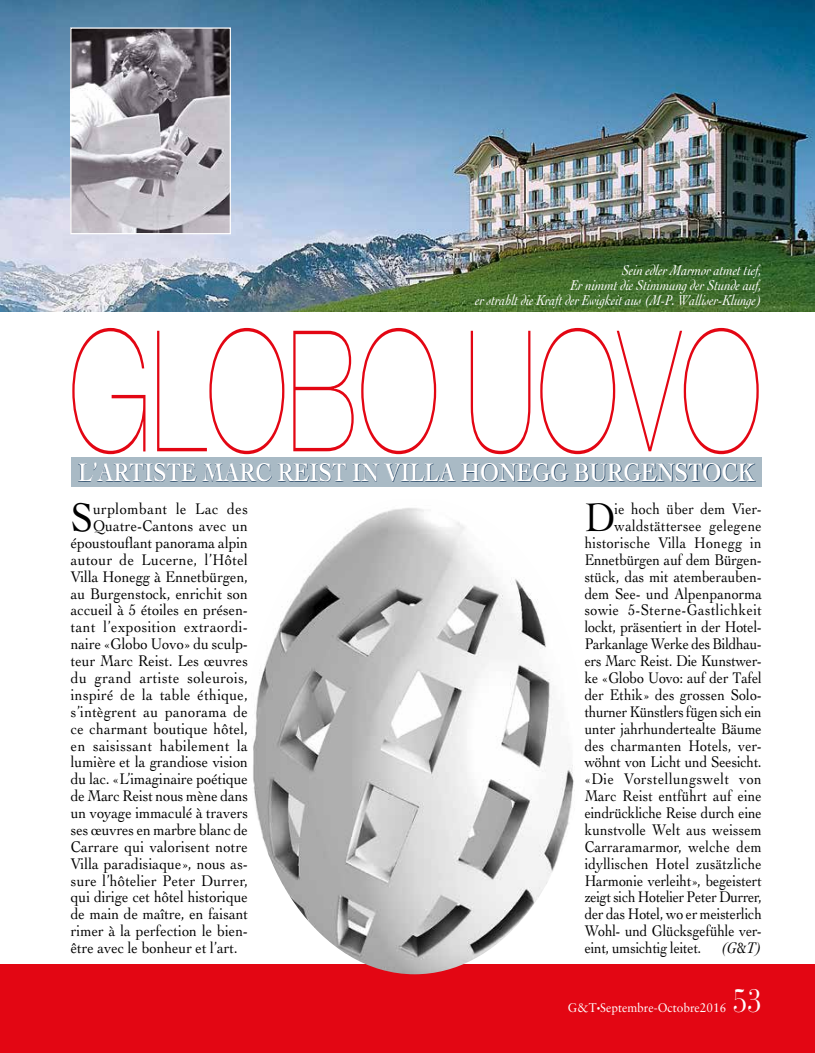
<style>
.page{position:relative;width:815px;height:1053px;background:#fff}
.page>*{position:absolute;margin:0;border:0;box-sizing:border-box;transform-origin:0 0}
.t1{font:200 168.62px "Helvetica Neue LT Std";color:#e30613;scale:.68 1}
.t2{font:42px "Cochin LT Std";color:#000;scale:.89 1}
.t3{font:42px "Cochin LT Std";color:#000;scale:.86 1}
.t4{font:32.5px "Bauer Bodoni Std";color:#fff;scale:.8 1}
.t5{font:700 26.88px "Cochin LT Std";color:#fff;scale:.83 1}
.t6{font:16.25px/16.9px "Cochin LT Std";letter-spacing:.005em;color:#000;text-align:right;scale:.86 1}
.t7{font:16.25px "Cochin LT Std";letter-spacing:.005em;color:#000;scale:.89 1}
.t8{font:16.25px "Cochin LT Std";letter-spacing:.025em;color:#000;scale:.89 1}
.t9{font:16.25px "Cochin LT Std";letter-spacing:.03em;color:#000;scale:.89 1}
.t10{font:16.25px "Cochin LT Std";letter-spacing:.035em;color:#000;scale:.89 1}
.t11{font:italic 15px/15px "Cochin LT Std";letter-spacing:-.01em;color:#fff;text-align:right;scale:.88 1}
.t12{font:12.5px "Sabon LT Std";color:#fff;scale:.95 1}
.s1{font-style:italic}
.s2{font-size:7.5px}
</style>
<div class="page">
<div style="left:0;top:964px;width:815px;height:88px;background:#e30613"></div>
<img style="left:253px;top:508px;width:321px;height:466px">
<img style="left:0;top:0;width:815px;height:311px">
<img style="left:72px;top:29px;width:157px;height:203px">
<div style="left:70px;top:27px;width:161px;height:207px;border:1px solid #fff"></div>
<div style="left:71px;top:457px;width:691px;height:29px;background:#a9bac5"></div>
<svg style="left:78px;top:462px;width:678px;height:20px"></svg>
<p class="t11" style="left:476px;top:262px;width:327px">Sein edler Marmor atmet tief,<br>Er nimmt die Stimmung der Stunde auf,<br>er strahlt die Kraft der Ewigkeit aus (M-P. Walliser-Klunge)</p>
<h1 class="t1" style="left:69px;top:294px;width:1011px">Globo UOVO</h1>
<h3 class="t5" style="left:78px;top:456px;width:277px">L’ARTISTE MARC REIST</h3>
<h3 class="t5" style="left:352px;top:456px;width:486px">IN VILLA HONEGG BURGENSTOCK</h3>
<h2 class="t2" style="left:71px;top:493px;width:26px">S</h2>
<p class="t10" style="left:93px;top:499px;width:176px">urplombant le Lac des</p>
<p class="t7" style="left:93px;top:516px;width:176px">Quatre-Cantons avec un</p>
<p class="t7" style="left:71px;top:533px;width:201px">époustouflant panorama alpin</p>
<p class="t8" style="left:71px;top:550px;width:200px">autour de Lucerne, l’Hôtel</p>
<p class="t7" style="left:71px;top:567px;width:201px">Villa Honegg à Ennetbürgen,</p>
<p class="t7" style="left:71px;top:584px;width:200px">au Burgenstock, enrichit son</p>
<p class="t7" style="left:71px;top:600px;width:201px">accueil à 5 étoiles en présen-</p>
<p class="t9" style="left:71px;top:617px;width:201px">tant l’exposition extraordi-</p>
<p class="t7" style="left:71px;top:634px;width:201px">naire «Globo Uovo» du sculp-</p>
<p class="t7" style="left:71px;top:651px;width:201px">teur Marc Reist. Les œuvres</p>
<p class="t9" style="left:71px;top:668px;width:201px">du grand artiste soleurois,</p>
<p class="t8" style="left:71px;top:685px;width:201px">inspiré de la table éthique,</p>
<p class="t7" style="left:71px;top:702px;width:201px">s’intègrent au panorama de</p>
<p class="t7" style="left:71px;top:719px;width:201px">ce charmant boutique hôtel,</p>
<p class="t8" style="left:71px;top:735px;width:201px">en saisissant habilement la</p>
<p class="t7" style="left:71px;top:752px;width:201px">lumière et la grandiose vision</p>
<p class="t7" style="left:71px;top:769px;width:201px">du lac. «L’imaginaire poétique</p>
<p class="t7" style="left:71px;top:786px;width:200px">de Marc Reist nous mène dans</p>
<p class="t7" style="left:71px;top:803px;width:201px">un voyage immaculé à travers</p>
<p class="t7" style="left:71px;top:820px;width:200px">ses œuvres en marbre blanc de</p>
<p class="t7" style="left:71px;top:837px;width:200px">Carrare qui valorisent notre</p>
<p class="t7" style="left:71px;top:854px;width:201px">Villa paradisiaque», nous as-</p>
<p class="t7" style="left:71px;top:871px;width:201px">sure l’hôtelier Peter Durrer,</p>
<p class="t7" style="left:71px;top:887px;width:201px">qui dirige cet hôtel historique</p>
<p class="t7" style="left:71px;top:904px;width:201px">de main de maître, en faisant</p>
<p class="t7" style="left:71px;top:921px;width:201px">rimer à la perfection le bien-</p>
<p class="t7" style="left:71px;top:938px;width:189px">être avec le bonheur et l’art.</p>
<p class="t6" style="left:585px;top:500px;width:208px">ie hoch über dem Vier&shy;waldstättersee gelegene historische Villa Honegg in<br>Ennetbürgen auf dem Bürgen&shy;stück, das mit atemberauben&shy;dem See- und Alpenpanorma sowie 5-Sterne-Gastlichkeit lockt, präsentiert in der Hotel-<br>Parkanlage Werke des Bildhau&shy;ers Marc Reist. Die Kunstwer&shy;ke «Globo Uovo: auf der Tafel der Ethik» des grossen Solo&shy;thurner Künstlers fügen sich ein unter jahrhundertealte Bäume des charmanten Hotels, ver&shy;wöhnt von Licht und Seesicht. «Die Vorstellungswelt von<br>Marc Reist entführt auf eine eindrückliche Reise durch eine kunstvolle Welt aus weissem<br>Carraramarmor, welche dem idyllischen Hotel zusätzliche<br>Harmonie verleiht», begeistert zeigt sich Hotelier Peter Durrer, der das Hotel, wo er meisterlich<br>Wohl- und Glücksgefühle ver&shy;eint, umsichtig leitet. <span class="s1">(G</span>&amp;<span class="s1">T)</span></p>
<h2 class="t3" style="left:585px;top:493px;width:37px">D</h2>
<p class="t12" style="left:568px;top:999px;width:168px">G&amp;T<span class="s2">•</span>Septembre-Octobre2016</p>
<h3 class="t4" style="left:733px;top:981px;width:38px">53</h3>
</div>
